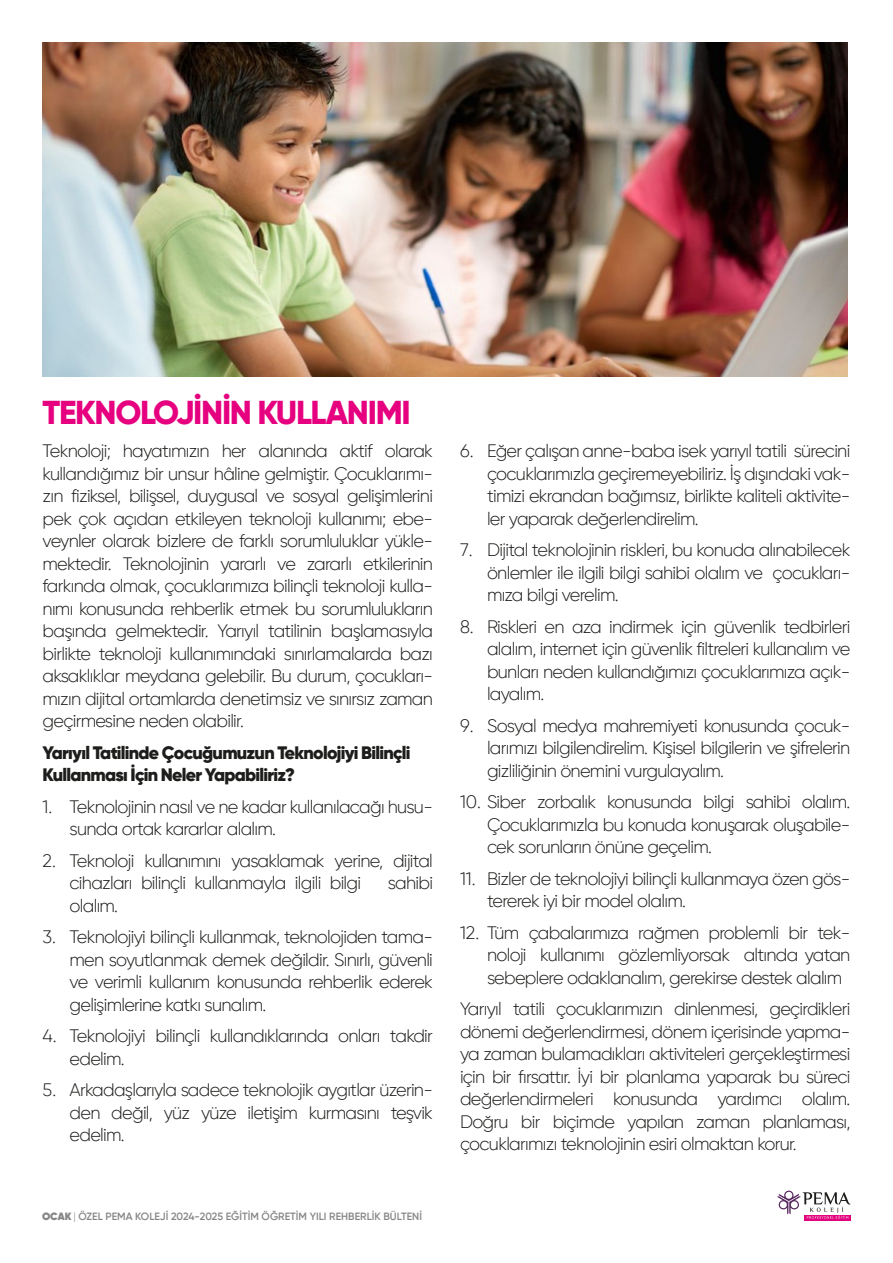
<style>
.page{position:relative;width:893px;height:1263px;background:#fff}
.page>*{position:absolute;margin:0;border:0;box-sizing:border-box;transform-origin:0 0}
.t1{font:800 33px "Gilroy";letter-spacing:-.04em;color:#e6007f}
.t2{font:300 18px/22.5px "Gilroy";letter-spacing:-.04em;color:#1d1d1b;text-align:justify}
.t3{font:900 18px/22.5px "Gilroy";letter-spacing:-.04em;color:#1d1d1b}
.t4{font:600 10.5px "Gilroy";color:#868686}
.s1{font-weight:800}
.s2{font-weight:300}
</style>
<div class="page">
<div style="left:804px;top:1215px;width:46px;height:5px;background:#e4037e"></div>
<svg style="left:777px;top:1190px;width:73px;height:29px"></svg>
<img style="left:42px;top:43px;width:805px;height:333px">
<h1 class="t1" style="left:43px;top:391px;width:370px">TEKNOLOJİNİN KULLANIMI</h1>
<p class="t2" style="left:43px;top:440px;width:392px">Teknoloji; hayatımızın her alanında aktif olarak kullandığımız bir unsur hâline gelmiştir. Çocuklarımı&shy;zın fiziksel, bilişsel, duygusal ve sosyal gelişimlerini pek çok açıdan etkileyen teknoloji kullanımı; ebe&shy;veynler olarak bizlere de farklı sorumluluklar yükle&shy;mektedir. Teknolojinin yararlı ve zararlı etkilerinin farkında olmak, çocuklarımıza bilinçli teknoloji kulla&shy;nımı konusunda rehberlik etmek bu sorumlulukların başında gelmektedir. Yarıyıl tatilinin başlamasıyla birlikte teknoloji kullanımındaki sınırlamalarda bazı aksaklıklar meydana gelebilir. Bu durum, çocukları&shy;mızın dijital ortamlarda denetimsiz ve sınırsız zaman geçirmesine neden olabilir.</p>
<p class="t3" style="left:43px;top:741px;width:369px">Yarıyıl Tatilinde Çocuğumuzun Teknolojiyi Bilinçli<br>Kullanması İçin Neler Yapabiliriz?</p>
<p class="t2" style="left:70px;top:795px;width:365px;text-indent:-27px">1. Teknolojinin nasıl ve ne kadar kullanılacağı husu&shy;sunda ortak kararlar alalım.</p>
<p class="t2" style="left:70px;top:849px;width:365px;text-indent:-27px">2. Teknoloji kullanımını yasaklamak yerine, dijital cihazları bilinçli kullanmayla ilgili bilgi</p>
<p class="t2" style="left:388px;top:872px;width:47px">sahibi</p>
<p class="t2" style="left:70px;top:894px;width:50px">olalım.</p>
<p class="t2" style="left:70px;top:926px;width:365px;text-indent:-27px">3. Teknolojiyi bilinçli kullanmak, teknolojiden tama&shy;men soyutlanmak demek değildir. Sınırlı, güvenli ve verimli kullanım konusunda rehberlik ederek gelişimlerine katkı sunalım.</p>
<p class="t2" style="left:70px;top:1025px;width:365px;text-indent:-27px">4. Teknolojiyi bilinçli kullandıklarında onları takdir edelim.</p>
<p class="t2" style="left:70px;top:1079px;width:365px;text-indent:-27px">5. Arkadaşlarıyla sadece teknolojik aygıtlar üzerin&shy;den değil, yüz yüze iletişim kurmasını teşvik edelim.</p>
<p class="t4" style="left:42px;top:1210px;width:381px"><span class="s1">OCAK</span> <span class="s2">|</span> ÖZEL PEMA KOLEJİ 2024-2025 EĞİTİM ÖĞRETİM YILI REHBERLİK BÜLTENİ</p>
<p class="t2" style="left:487px;top:440px;width:365px;text-indent:-27px">6. Eğer çalışan anne-baba isek yarıyıl tatili sürecini çocuklarımızla geçiremeyebiliriz. İş dışındaki vak&shy;timizi ekrandan bağımsız, birlikte kaliteli aktivite&shy;ler yaparak değerlendirelim.</p>
<p class="t2" style="left:487px;top:539px;width:365px;text-indent:-27px">7. Dijital teknolojinin riskleri, bu konuda alınabilecek önlemler ile ilgili bilgi sahibi olalım ve çocukları&shy;mıza bilgi verelim.</p>
<p class="t2" style="left:487px;top:615px;width:365px;text-indent:-27px">8. Riskleri en aza indirmek için güvenlik tedbirleri alalım, internet için güvenlik filtreleri kullanalım ve bunları neden kullandığımızı çocuklarımıza açık&shy;layalım.</p>
<p class="t2" style="left:487px;top:714px;width:365px;text-indent:-27px">9. Sosyal medya mahremiyeti konusunda çocuk&shy;larımızı bilgilendirelim. Kişisel bilgilerin ve şifrelerin gizliliğinin önemini vurgulayalım.</p>
<p class="t2" style="left:487px;top:791px;width:365px;text-indent:-27px">10. Siber zorbalık konusunda bilgi sahibi olalım.<br>Çocuklarımızla bu konuda konuşarak oluşabile&shy;cek sorunların önüne geçelim.</p>
<p class="t2" style="left:487px;top:867px;width:365px;text-indent:-27px">11. Bizler de teknolojiyi bilinçli kullanmaya özen gös&shy;tererek iyi bir model olalım.</p>
<p class="t2" style="left:487px;top:921px;width:365px;text-indent:-27px">12. Tüm çabalarımıza rağmen problemli bir tek&shy;noloji kullanımı gözlemliyorsak altında yatan sebeplere odaklanalım, gerekirse destek alalım</p>
<p class="t2" style="left:460px;top:998px;width:392px">Yarıyıl tatili çocuklarımızın dinlenmesi, geçirdikleri dönemi değerlendirmesi, dönem içerisinde yapma&shy;ya zaman bulamadıkları aktiviteleri gerçekleştirmesi için bir fırsattır. İyi bir planlama yaparak bu süreci değerlendirmeleri konusunda yardımcı olalım.<br>Doğru bir biçimde yapılan zaman planlaması, çocuklarımızı teknolojinin esiri olmaktan korur.</p>
</div>
